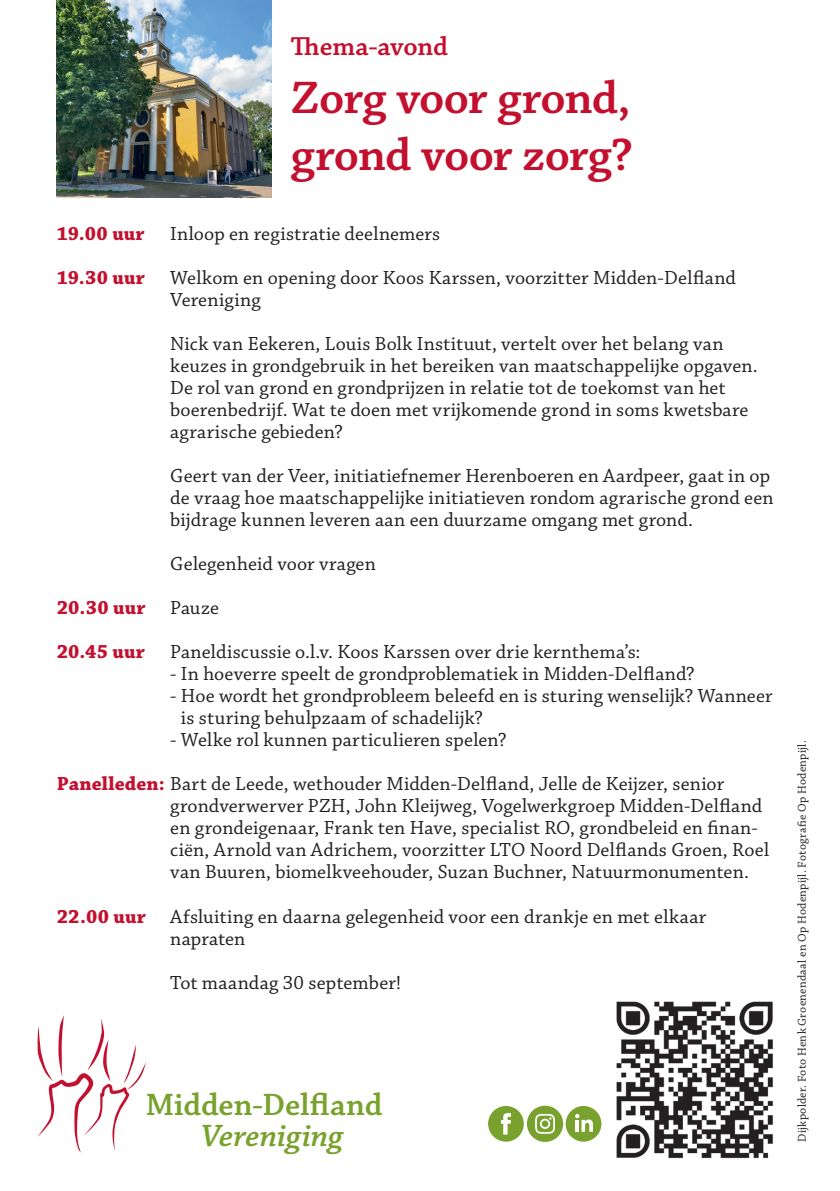
<style>
.page{position:relative;width:840px;height:1191px;background:#fff}
.page>*{position:absolute;margin:0;border:0;box-sizing:border-box;transform-origin:0 0}
.t1{font:600 48px/57.4px "Chaparral Pro";letter-spacing:-.02em;color:#c3102f}
.t2{font:600 32.6px "Chaparral Pro";color:#78a22d}
.t3{font:italic 600 32.6px "Chaparral Pro";letter-spacing:-.005em;color:#78a22d}
.t4{font:600 27.4px "Chaparral Pro";letter-spacing:-.01em;color:#c3102f}
.t5{font:20px/22px "Chaparral Pro";letter-spacing:.01em;color:#231f20}
.t6{font:700 20px "Chaparral Pro";letter-spacing:.015em;color:#c3102f}
.t7{font:12px "Chaparral Pro";letter-spacing:.02em;color:#231f20}
.s1{font-weight:400;color:#231f20}
.s2{font-weight:700;color:#c3102f}
</style>
<div class="page">
<svg style="left:37px;top:1015px;width:109px;height:137px"></svg>
<img style="left:57px;top:0;width:215px;height:198px">
<div style="left:488px;top:1106px;width:35px;height:35px;background:#78a22d;border-radius:50%"></div>
<svg style="left:501px;top:1113px;width:9px;height:21px"></svg>
<div style="left:565px;top:1106px;width:36px;height:35px;background:#78a22d;border-radius:50%"></div>
<svg style="left:575px;top:1113px;width:17px;height:18px"></svg>
<svg style="left:526px;top:1105px;width:37px;height:37px"></svg>
<svg style="left:535px;top:1113px;width:19px;height:20px"></svg>
<img style="left:616px;top:1001px;width:157px;height:158px">
<h3 class="t4" style="left:291px;top:30px;width:158px">Thema-avond</h3>
<h1 class="t1" style="left:291px;top:70px;width:343px">Zorg voor grond, grond voor zorg?</h1>
<p class="t6" style="left:57px;top:222px;width:89px">19.00 uur</p>
<p class="t5" style="left:170px;top:224px;width:271px">Inloop en registratie deelnemers</p>
<p class="t6" style="left:57px;top:266px;width:90px">19.30 uur</p>
<p class="t5" style="left:170px;top:268px;width:567px">Welkom en opening door Koos Karssen, voorzitter Midden-Delfland<br>Vereniging</p>
<p class="t5" style="left:170px;top:334px;width:588px">Nick van Eekeren, Louis Bolk Instituut, vertelt over het belang van keuzes in grondgebruik in het bereiken van maatschappelijke opgaven.<br>De rol van grond en grondprijzen in relatie tot de toekomst van het boerenbedrijf. Wat te doen met vrijkomende grond in soms kwetsbare agrarische gebieden?</p>
<p class="t5" style="left:170px;top:466px;width:604px">Geert van der Veer, initiatiefnemer Herenboeren en Aardpeer, gaat in op de vraag hoe maatschappelijke initiatieven rondom agrarische grond een bijdrage kunnen leveren aan een duurzame omgang met grond.</p>
<p class="t5" style="left:170px;top:554px;width:207px">Gelegenheid voor vragen</p>
<p class="t6" style="left:57px;top:596px;width:164px">20.30 uur <span class="s1">Pauze</span></p>
<p class="t6" style="left:57px;top:640px;width:89px">20.45 uur</p>
<p class="t5" style="left:170px;top:642px;width:471px">Paneldiscussie o.l.v. Koos Karssen over drie kernthema’s:</p>
<p class="t5" style="left:170px;top:664px;width:525px">- In hoeverre speelt de grondproblematiek in Midden-Delfland?</p>
<p class="t5" style="left:181px;top:686px;width:593px;text-indent:-11px">- Hoe wordt het grondprobleem beleefd en is sturing wenselijk? Wanneer is sturing behulpzaam of schadelijk?</p>
<p class="t5" style="left:170px;top:730px;width:338px">- Welke rol kunnen particulieren spelen?</p>
<p class="t5" style="left:170px;top:774px;width:600px;text-indent:-113px"><span class="s2">Panelleden:</span> Bart de Leede, wethouder Midden-Delfland, Jelle de Keijzer, senior grondverwerver PZH, John Kleijweg, Vogelwerkgroep Midden-Delfland en grondeigenaar, Frank ten Have, specialist RO, grondbeleid en finan&shy;ciën, Arnold van Adrichem, voorzitter LTO Noord Delflands Groen, Roel van Buuren, biomelkveehouder, Suzan Buchner, Natuurmonumenten.</p>
<p class="t5" style="left:170px;top:906px;width:537px;text-indent:-113px"><span class="s2">22.00 uur</span> Afsluiting en daarna gelegenheid voor een drankje en met elkaar napraten</p>
<p class="t5" style="left:170px;top:972px;width:232px">Tot maandag 30 september!</p>
<h2 class="t2" style="left:146px;top:1086px;width:238px">Midden-Delfland</h2>
<h2 class="t3" style="left:201px;top:1116px;width:144px">Vereniging</h2>
<p class="t7" style="left:794px;top:1142px;width:403px;rotate:-90deg">Dijkpolder. Foto Henk Groenendaal en Op Hodenpijl. Fotografie Op Hodenpijl.</p>
</div>
